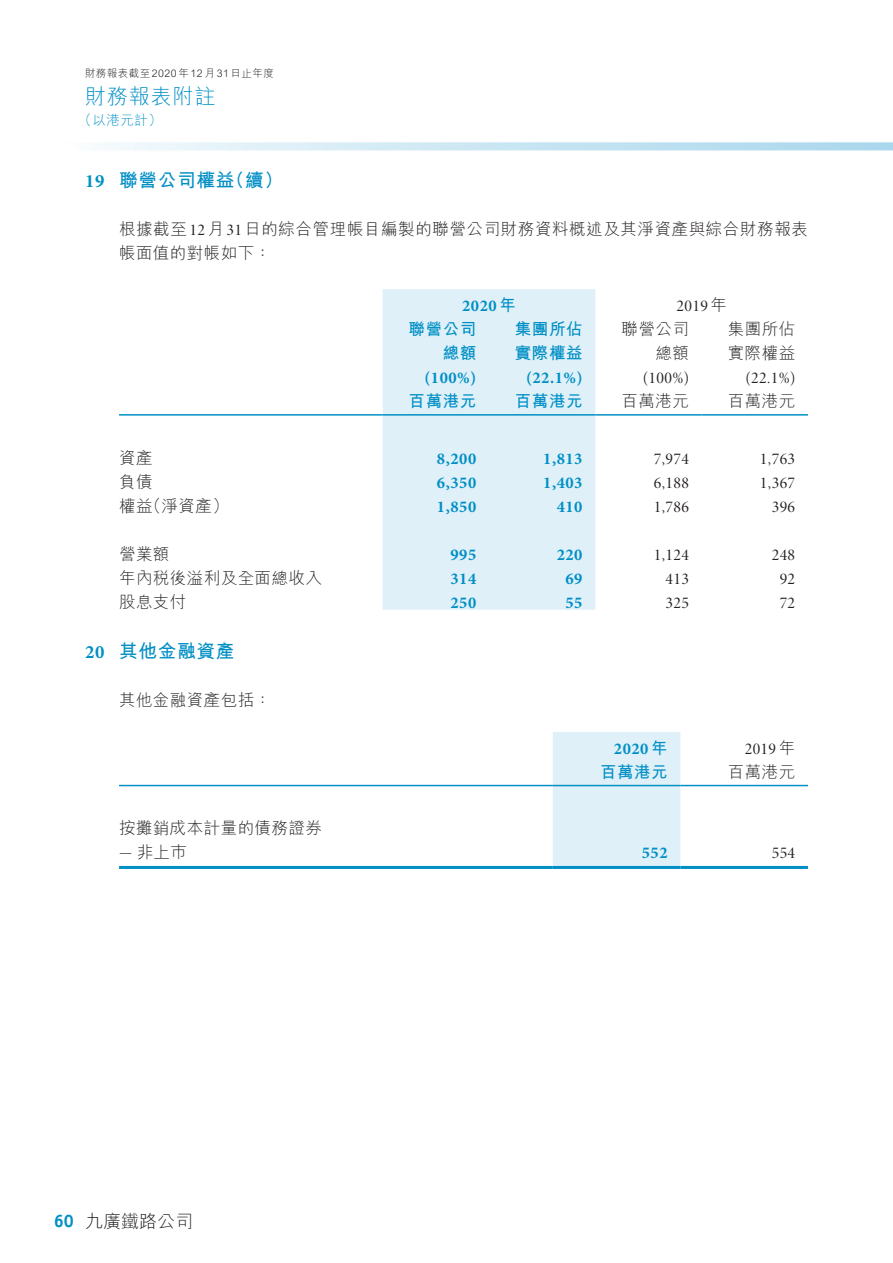
<style>
.page{position:relative;width:893px;height:1263px;background:#fff}
.page>*{position:absolute;margin:0;border:0;box-sizing:border-box;transform-origin:0 0}
.t1{font:21px "M Hei HK Light E Ten B5 H";letter-spacing:.04em;color:#008fc5}
.t2{font:18.75px "M Hei HK Bold E Ten B5 H";letter-spacing:.035em;color:#008fc5}
.t3{font:18px "M Hei HK Light E Ten B5 H";color:#231f20}
.t4{font:16.5px/24px "M Hei HK Light E Ten B5 H";letter-spacing:.025em;color:#231f20}
.t5{font:16.5px "Minion Pro Disp";letter-spacing:.025em;color:#231f20}
.t6{font:700 16.5px "Minion Pro";letter-spacing:.035em;color:#008fc5}
.t7{font:16.5px/24px "M Hei HK Bold E Ten B5 H";letter-spacing:.035em;color:#008fc5;text-align:right}
.t8{font:13.5px "M Hei HK Light E Ten B5 H";color:#008fc5}
.t9{font:10.5px "M Hei HK Light E Ten B5 H";letter-spacing:.04em;color:#231f20}
.s1{font-family:"Minion Pro";font-weight:700}
.s2{font-family:"Minion Pro Disp"}
.s3{font-family:"M Hei HK Bold E Ten B5 H";font-weight:400}
.s4{font-family:"M Hei HK Light E Ten B5 H"}
.s5{font-family:"Officina Serif";font-weight:700;color:#008fc5}
</style>
<div class="page">
<div style="left:383px;top:289px;width:212px;height:321px;background:#dff0f8"></div>
<hr style="left:119px;top:414px;width:264px;height:2px;background:#008fc5">
<hr style="left:383px;top:414px;width:106px;height:2px;background:#008fc5">
<hr style="left:489px;top:414px;width:106px;height:2px;background:#008fc5">
<hr style="left:595px;top:414px;width:107px;height:2px;background:#008fc5">
<hr style="left:702px;top:414px;width:106px;height:2px;background:#008fc5">
<div style="left:553px;top:732px;width:127px;height:134px;background:#dff0f8"></div>
<hr style="left:119px;top:785px;width:434px;height:1px;background:#008fc5">
<hr style="left:553px;top:785px;width:127px;height:1px;background:#008fc5">
<hr style="left:680px;top:785px;width:128px;height:1px;background:#008fc5">
<hr style="left:119px;top:866px;width:434px;height:3px;background:#008fc5">
<hr style="left:553px;top:866px;width:127px;height:3px;background:#008fc5">
<hr style="left:680px;top:866px;width:128px;height:3px;background:#008fc5">
<p class="t9" style="left:85px;top:70px;width:190px">財務報表截至 2020年 12月 31日止年度</p>
<p class="t1" style="left:85px;top:88px;width:132px">財務報表附註</p>
<p class="t8" style="left:78px;top:115px;width:85px">（以港元計）</p>
<p class="t2" style="left:85px;top:173px;width:200px"><span class="s1">19</span> 聯營公司權益（續）</p>
<p class="t4" style="left:119px;top:219px;width:690px">根據截至<span class="s2">12</span>月<span class="s2">31</span>日的綜合管理帳目編製的聯營公司財務資料概述及其淨資產與綜合財務報表帳面值的對帳如下：</p>
<p class="t6" style="left:462px;top:299px;width:55px">2020<span class="s3">年</span></p>
<p class="t5" style="left:676px;top:296px;width:52px">2019<span class="s4">年</span></p>
<p class="t7" style="left:409px;top:319px;width:69px">聯營公司總額</p>
<p class="t7" style="left:515px;top:319px;width:69px;text-align:left">集團所佔實際權益</p>
<p class="t4" style="left:621px;top:319px;width:69px;text-align:right">聯營公司總額</p>
<p class="t4" style="left:728px;top:319px;width:69px">集團所佔實際權益</p>
<p class="t6" style="left:425px;top:371px;width:53px">(100%)</p>
<p class="t6" style="left:526px;top:371px;width:58px">(22.1%)</p>
<p class="t5" style="left:643px;top:368px;width:47px">(100%)</p>
<p class="t5" style="left:746px;top:368px;width:51px">(22.1%)</p>
<p class="t7" style="left:409px;top:391px;width:69px">百萬港元</p>
<p class="t7" style="left:515px;top:391px;width:69px">百萬港元</p>
<p class="t4" style="left:621px;top:391px;width:69px">百萬港元</p>
<p class="t4" style="left:728px;top:391px;width:69px">百萬港元</p>
<p class="t4" style="left:119px;top:448px;width:35px">資產</p>
<p class="t6" style="left:437px;top:452px;width:41px">8,200</p>
<p class="t6" style="left:543px;top:452px;width:41px">1,813</p>
<p class="t5" style="left:654px;top:448px;width:37px">7,974</p>
<p class="t5" style="left:760px;top:448px;width:37px">1,763</p>
<p class="t4" style="left:119px;top:472px;width:35px">負債</p>
<p class="t6" style="left:437px;top:476px;width:41px">6,350</p>
<p class="t6" style="left:543px;top:476px;width:41px">1,403</p>
<p class="t5" style="left:654px;top:472px;width:37px">6,188</p>
<p class="t5" style="left:760px;top:472px;width:37px">1,367</p>
<p class="t4" style="left:119px;top:496px;width:111px">權益（淨資產）</p>
<p class="t6" style="left:437px;top:500px;width:41px">1,850</p>
<p class="t6" style="left:557px;top:500px;width:27px">410</p>
<p class="t5" style="left:654px;top:496px;width:37px">1,786</p>
<p class="t5" style="left:772px;top:496px;width:25px">396</p>
<p class="t4" style="left:119px;top:544px;width:52px">營業額</p>
<p class="t6" style="left:450px;top:548px;width:27px">995</p>
<p class="t6" style="left:557px;top:548px;width:27px">220</p>
<p class="t5" style="left:654px;top:544px;width:37px">1,124</p>
<p class="t5" style="left:772px;top:544px;width:25px">248</p>
<p class="t4" style="left:119px;top:568px;width:204px">年內稅後溢利及全面總收入</p>
<p class="t6" style="left:450px;top:572px;width:27px">314</p>
<p class="t6" style="left:565px;top:572px;width:19px">69</p>
<p class="t5" style="left:665px;top:568px;width:25px">413</p>
<p class="t5" style="left:780px;top:568px;width:17px">92</p>
<p class="t4" style="left:119px;top:592px;width:69px">股息支付</p>
<p class="t6" style="left:450px;top:596px;width:27px">250</p>
<p class="t6" style="left:565px;top:596px;width:19px">55</p>
<p class="t5" style="left:665px;top:592px;width:25px">325</p>
<p class="t5" style="left:780px;top:592px;width:17px">72</p>
<p class="t2" style="left:85px;top:644px;width:151px"><span class="s1">20</span> 其他金融資產</p>
<p class="t4" style="left:119px;top:690px;width:154px">其他金融資產包括：</p>
<p class="t6" style="left:614px;top:742px;width:55px">2020<span class="s3">年</span></p>
<p class="t5" style="left:745px;top:738px;width:52px">2019<span class="s4">年</span></p>
<p class="t7" style="left:600px;top:762px;width:69px">百萬港元</p>
<p class="t4" style="left:728px;top:762px;width:69px">百萬港元</p>
<p class="t4" style="left:119px;top:818px;width:204px">按攤銷成本計量的債務證券</p>
<p class="t4" style="left:119px;top:842px;width:70px"><span class="s2">—</span> 非上巿</p>
<p class="t6" style="left:642px;top:846px;width:27px">552</p>
<p class="t5" style="left:772px;top:843px;width:25px">554</p>
<p class="t3" style="left:54px;top:1214px;width:141px"><span class="s5">60</span> 九廣鐵路公司</p>
</div>
